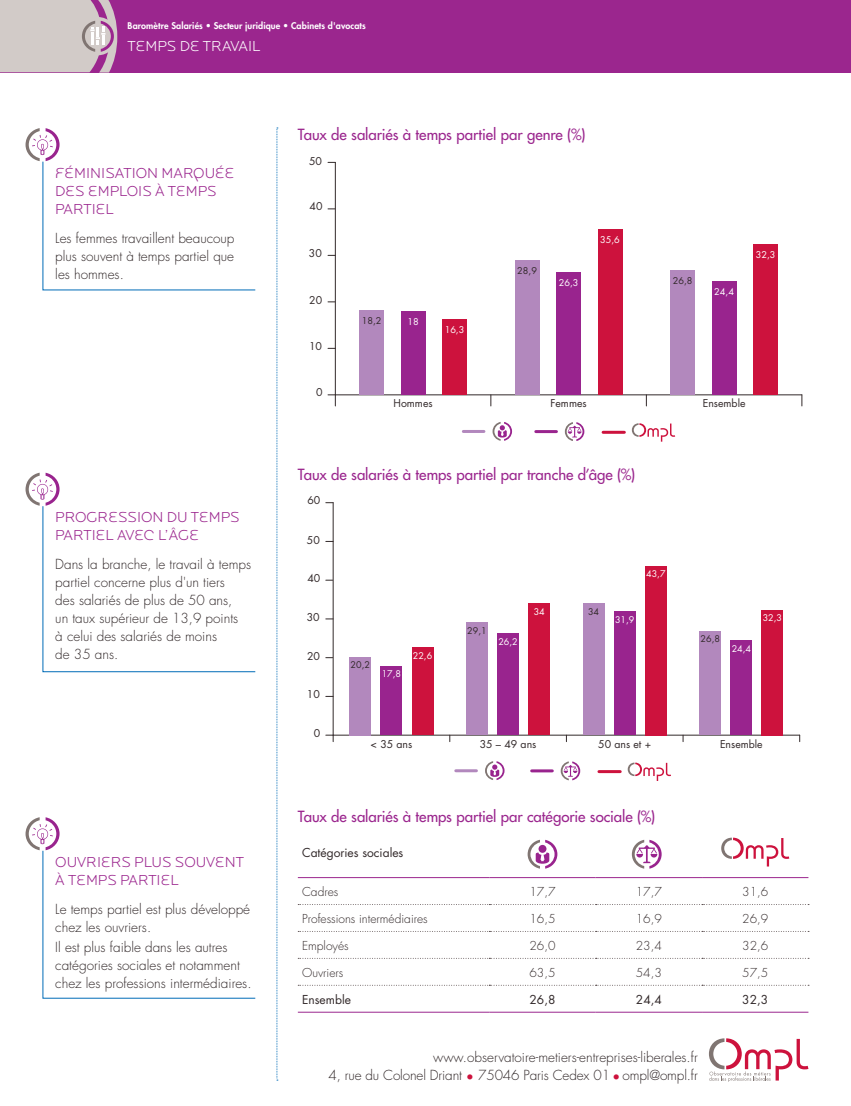
<style>
.page{position:relative;width:851px;height:1106px;background:#fff}
.page>*{position:absolute;margin:0;border:0;box-sizing:border-box;transform-origin:0 0}
.titre_tab_graph{font:500 15px "Futura Std";letter-spacing:-.005em;color:#9b268e}
.HORS_TEXTE_titre{font:300 15px/18px "Locator Display";color:#9b268e}
.Grand_titre_verso{font:300 15px "Locator Display";color:#fff}
.HORS_TEXTE_texte{font:300 13.5px/18px "Futura Std";color:#32292a}
.TABLEAU_texte_light{font:300 12px "Futura Std";color:#32292a}
.TABLEAU_texte_light-2{font:12px "Futura Std";color:#32292a}
.TABLEAU-texte_BOOK{font:12px "Futura Std";color:#32292a}
.t1{font:10.5px "Futura Std";color:#32292a}
.t2{font:9.15px "Futura Std";color:#fff}
.t3{font:9.15px "Futura Std";color:#32292a}
.t4{font:800 9px "Futura Std";letter-spacing:.01em;color:#fff}
.t5{font:9px "Futura Std";color:#fff}
.t6{font:9px "Futura Std";color:#32292a}
.s1{color:#cd123d}
</style>
<div class="page">
<div style="left:0;top:0;width:850px;height:72px;background:#9b268e"></div>
<svg style="left:276px;top:128px;width:2px;height:952px;background:#c4dced"></svg>
<svg style="left:0;top:0;width:117px;height:73px;background:#cdbdc3"></svg>
<svg style="left:709px;top:1038px;width:99px;height:43px"></svg>
<hr style="left:335px;top:394px;width:466px;height:1px;background:#32292a">
<hr style="left:335px;top:162px;width:1px;height:233px;background:#32292a">
<svg style="left:328px;top:394px;width:8px;height:12px"></svg>
<div style="left:753px;top:245px;width:24px;height:150px;background:#cd123d"></div>
<div style="left:597px;top:229px;width:25px;height:166px;background:#cd123d"></div>
<div style="left:442px;top:319px;width:25px;height:76px;background:#cd123d"></div>
<div style="left:711px;top:281px;width:25px;height:114px;background:#99248e"></div>
<div style="left:556px;top:272px;width:25px;height:123px;background:#99248e"></div>
<div style="left:400px;top:311px;width:25px;height:84px;background:#99248e"></div>
<div style="left:670px;top:270px;width:25px;height:125px;background:#b288bd"></div>
<div style="left:514px;top:260px;width:25px;height:135px;background:#b288bd"></div>
<div style="left:359px;top:310px;width:25px;height:85px;background:#b288bd"></div>
<svg style="left:631px;top:423px;width:44px;height:18px"></svg>
<hr style="left:603px;top:431px;width:21px;height:3px;background:#cd123d">
<hr style="left:463px;top:430px;width:21px;height:3px;background:#b288bd">
<hr style="left:535px;top:430px;width:21px;height:3px;background:#99248e">
<svg style="left:492px;top:422px;width:20px;height:19px"></svg>
<svg style="left:564px;top:422px;width:20px;height:19px"></svg>
<hr style="left:333px;top:735px;width:466px;height:1px;background:#32292a">
<hr style="left:333px;top:502px;width:1px;height:233px;background:#32292a">
<svg style="left:326px;top:735px;width:8px;height:6px"></svg>
<div style="left:761px;top:610px;width:22px;height:125px;background:#cd123d"></div>
<div style="left:645px;top:566px;width:21px;height:169px;background:#cd123d"></div>
<div style="left:528px;top:603px;width:22px;height:132px;background:#cd123d"></div>
<div style="left:411px;top:647px;width:22px;height:88px;background:#cd123d"></div>
<div style="left:730px;top:640px;width:22px;height:95px;background:#99248e"></div>
<div style="left:613px;top:611px;width:22px;height:124px;background:#99248e"></div>
<div style="left:497px;top:633px;width:22px;height:102px;background:#99248e"></div>
<div style="left:380px;top:666px;width:22px;height:69px;background:#99248e"></div>
<div style="left:699px;top:631px;width:22px;height:104px;background:#b288bd"></div>
<div style="left:582px;top:603px;width:22px;height:132px;background:#b288bd"></div>
<div style="left:466px;top:622px;width:22px;height:113px;background:#b288bd"></div>
<div style="left:349px;top:657px;width:22px;height:78px;background:#b288bd"></div>
<svg style="left:627px;top:762px;width:44px;height:19px"></svg>
<hr style="left:599px;top:770px;width:21px;height:3px;background:#cd123d">
<hr style="left:455px;top:769px;width:21px;height:3px;background:#b288bd">
<hr style="left:531px;top:769px;width:21px;height:3px;background:#99248e">
<svg style="left:485px;top:761px;width:19px;height:19px"></svg>
<svg style="left:560px;top:761px;width:20px;height:19px"></svg>
<svg style="left:298px;top:878px;width:510px;height:80px"></svg>
<svg style="left:298px;top:904px;width:510px;height:1px"></svg>
<svg style="left:298px;top:931px;width:510px;height:1px"></svg>
<svg style="left:298px;top:958px;width:510px;height:1px"></svg>
<svg style="left:298px;top:984px;width:508px;height:1px"></svg>
<hr style="left:298px;top:877px;width:191px;height:1px;background:#9b268e">
<hr style="left:489px;top:877px;width:106px;height:1px;background:#9b268e">
<hr style="left:595px;top:877px;width:107px;height:1px;background:#9b268e">
<hr style="left:702px;top:877px;width:106px;height:1px;background:#9b268e">
<hr style="left:298px;top:1011px;width:191px;height:1px;background:#9b268e">
<hr style="left:489px;top:1011px;width:106px;height:1px;background:#9b268e">
<hr style="left:595px;top:1011px;width:107px;height:1px;background:#9b268e">
<hr style="left:702px;top:1011px;width:106px;height:1px;background:#9b268e">
<svg style="left:527px;top:839px;width:30px;height:29px"></svg>
<svg style="left:631px;top:839px;width:30px;height:29px"></svg>
<svg style="left:721px;top:837px;width:68px;height:29px"></svg>
<svg style="left:26px;top:128px;width:230px;height:163px"></svg>
<svg style="left:26px;top:472px;width:230px;height:200px"></svg>
<svg style="left:26px;top:817px;width:230px;height:182px"></svg>
<p class="t4" style="left:128px;top:20px;width:240px">Baromètre Salariés • Secteur juridique • Cabinets d'avocats</p>
<p class="Grand_titre_verso" style="left:128px;top:37px;width:134px">TEMPS DE TRAVAIL</p>
<p class="HORS_TEXTE_titre" style="left:55px;top:163px;width:181px">FÉMINISATION MARQUÉE<br>DES EMPLOIS À TEMPS<br>PARTIEL</p>
<p class="HORS_TEXTE_texte" style="left:55px;top:229px;width:181px;text-align:justify">Les femmes travaillent beaucoup plus souvent à temps partiel que les hommes.</p>
<p class="HORS_TEXTE_titre" style="left:55px;top:508px;width:186px">PROGRESSION DU TEMPS<br>PARTIEL AVEC L’ÂGE</p>
<p class="HORS_TEXTE_texte" style="left:55px;top:555px;width:197px">Dans la branche, le travail à temps partiel concerne plus d'un tiers<br>des salariés de plus de 50 ans,<br>un taux supérieur de 13,9 points<br>à celui des salariés de moins<br>de 35 ans.</p>
<p class="HORS_TEXTE_titre" style="left:55px;top:852px;width:190px">OUVRIERS PLUS SOUVENT<br>À TEMPS PARTIEL</p>
<p class="HORS_TEXTE_texte" style="left:55px;top:900px;width:196px">Le temps partiel est plus développé chez les ouvriers.</p>
<p class="HORS_TEXTE_texte" style="left:55px;top:938px;width:198px">Il est plus faible dans les autres catégories sociales et notamment chez les professions intermédiaires.</p>
<p class="titre_tab_graph" style="left:298px;top:125px;width:289px">Taux de salariés à temps partiel par genre (%)</p>
<p class="t1" style="left:309px;top:154px;width:14px">50</p>
<p class="t1" style="left:309px;top:200px;width:14px">40</p>
<p class="t1" style="left:309px;top:246px;width:14px">30</p>
<p class="t1" style="left:309px;top:293px;width:14px">20</p>
<p class="t1" style="left:309px;top:340px;width:14px">10</p>
<p class="t1" style="left:316px;top:385px;width:8px">0</p>
<p class="t3" style="left:362px;top:314px;width:21px">18,2</p>
<p class="t2" style="left:407px;top:315px;width:13px">18</p>
<p class="t2" style="left:444px;top:323px;width:21px">16,3</p>
<p class="t3" style="left:517px;top:265px;width:21px">28,9</p>
<p class="t2" style="left:558px;top:277px;width:21px">26,3</p>
<p class="t2" style="left:600px;top:234px;width:21px">35,6</p>
<p class="t3" style="left:672px;top:274px;width:21px">26,8</p>
<p class="t2" style="left:714px;top:286px;width:21px">24,4</p>
<p class="t2" style="left:755px;top:249px;width:21px">32,3</p>
<p class="t1" style="left:393px;top:397px;width:41px">Hommes</p>
<p class="t1" style="left:550px;top:397px;width:38px">Femmes</p>
<p class="t1" style="left:702px;top:397px;width:44px">Ensemble</p>
<p class="titre_tab_graph" style="left:298px;top:465px;width:339px">Taux de salariés à temps partiel par tranche d’âge (%)</p>
<p class="t1" style="left:307px;top:493px;width:14px">60</p>
<p class="t1" style="left:307px;top:533px;width:14px">50</p>
<p class="t1" style="left:307px;top:571px;width:14px">40</p>
<p class="t1" style="left:307px;top:610px;width:14px">30</p>
<p class="t5" style="left:533px;top:605px;width:13px">34</p>
<p class="t6" style="left:588px;top:605px;width:13px">34</p>
<p class="t5" style="left:646px;top:568px;width:21px">43,7</p>
<p class="t5" style="left:615px;top:613px;width:21px">31,9</p>
<p class="t5" style="left:762px;top:612px;width:21px">32,3</p>
<p class="t1" style="left:307px;top:649px;width:14px">20</p>
<p class="t1" style="left:307px;top:688px;width:14px">10</p>
<p class="t1" style="left:314px;top:726px;width:8px">0</p>
<p class="t6" style="left:350px;top:659px;width:21px">20,2</p>
<p class="t5" style="left:381px;top:668px;width:21px">17,8</p>
<p class="t5" style="left:413px;top:649px;width:21px">22,6</p>
<p class="t6" style="left:467px;top:624px;width:21px">29,1</p>
<p class="t5" style="left:498px;top:635px;width:21px">26,2</p>
<p class="t6" style="left:700px;top:633px;width:21px">26,8</p>
<p class="t5" style="left:731px;top:642px;width:21px">24,4</p>
<p class="t1" style="left:370px;top:737px;width:43px">&lt; 35 ans</p>
<p class="t1" style="left:479px;top:737px;width:58px">35 – 49 ans</p>
<p class="t1" style="left:598px;top:737px;width:54px">50 ans et +</p>
<p class="t1" style="left:719px;top:737px;width:44px">Ensemble</p>
<p class="titre_tab_graph" style="left:298px;top:807px;width:359px">Taux de salariés à temps partiel par catégorie sociale (%)</p>
<p class="TABLEAU-texte_BOOK" style="left:302px;top:845px;width:103px">Catégories sociales</p>
<p class="TABLEAU_texte_light" style="left:302px;top:884px;width:38px">Cadres</p>
<p class="TABLEAU_texte_light" style="left:529px;top:884px;width:28px">17,7</p>
<p class="TABLEAU_texte_light" style="left:635px;top:884px;width:28px">17,7</p>
<p class="TABLEAU_texte_light" style="left:742px;top:884px;width:28px">31,6</p>
<p class="TABLEAU_texte_light" style="left:302px;top:911px;width:127px">Professions intermédiaires</p>
<p class="TABLEAU_texte_light" style="left:529px;top:911px;width:28px">16,5</p>
<p class="TABLEAU_texte_light" style="left:635px;top:911px;width:28px">16,9</p>
<p class="TABLEAU_texte_light" style="left:742px;top:911px;width:28px">26,9</p>
<p class="TABLEAU_texte_light" style="left:302px;top:938px;width:48px">Employés</p>
<p class="TABLEAU_texte_light" style="left:529px;top:938px;width:28px">26,0</p>
<p class="TABLEAU_texte_light" style="left:635px;top:938px;width:28px">23,4</p>
<p class="TABLEAU_texte_light" style="left:742px;top:938px;width:28px">32,6</p>
<p class="TABLEAU_texte_light" style="left:302px;top:965px;width:43px">Ouvriers</p>
<p class="TABLEAU_texte_light" style="left:529px;top:965px;width:28px">63,5</p>
<p class="TABLEAU_texte_light" style="left:635px;top:965px;width:28px">54,3</p>
<p class="TABLEAU_texte_light" style="left:742px;top:965px;width:28px">57,5</p>
<p class="TABLEAU_texte_light-2" style="left:302px;top:991px;width:50px">Ensemble</p>
<p class="TABLEAU_texte_light-2" style="left:529px;top:991px;width:27px">26,8</p>
<p class="TABLEAU_texte_light-2" style="left:635px;top:991px;width:27px">24,4</p>
<p class="TABLEAU_texte_light-2" style="left:742px;top:991px;width:27px">32,3</p>
<p class="HORS_TEXTE_texte" style="left:433px;top:1048px;width:266px">www.observatoire-metiers-entreprises-liberales.fr</p>
<p class="HORS_TEXTE_texte" style="left:328px;top:1066px;width:371px">4, rue du Colonel Driant <span class="s1">•</span> 75046 Paris Cedex 01 <span class="s1">•</span> ompl@ompl.fr</p>
</div>
